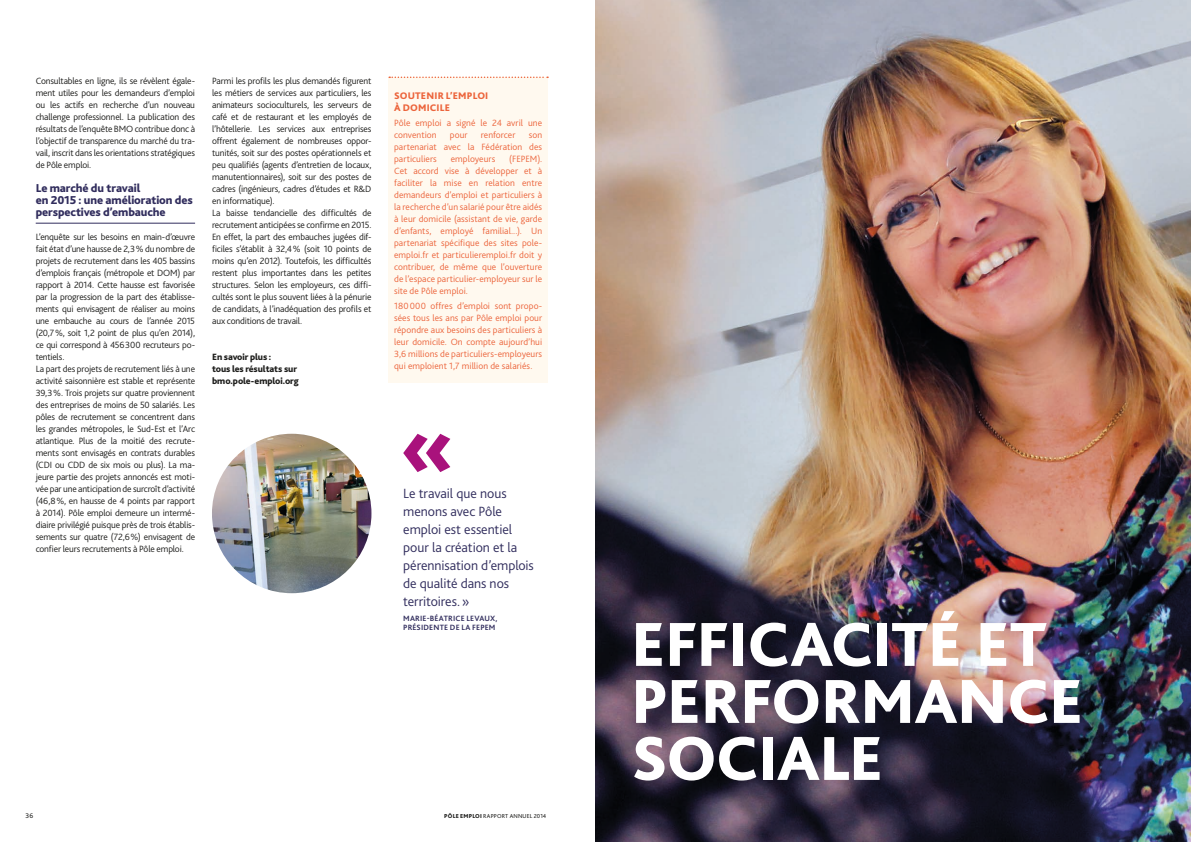
<style>
.page{position:relative;width:1191px;height:842px;background:#fff}
.page>*{position:absolute;margin:0;border:0;box-sizing:border-box;transform-origin:0 0}
.t1{font:800 65px/57px "Bliss 2";letter-spacing:-.01em;color:#fff}
.t2{font:300 14px/18px "Bliss 2";letter-spacing:-.005em;color:#312d5d}
.t3{font:800 12px/12px "Bliss 2";letter-spacing:-.005em;color:#312d5d}
.t4{font:800 10px/12px "Bliss 2";letter-spacing:.02em;color:#ec643b}
.t5{font:300 9.5px/12px "Bliss 2";letter-spacing:-.015em;color:#1d1d1b}
.t6{font:300 9.5px/12px "Bliss 2";letter-spacing:.005em;color:#ec643b;text-align:justify}
.t7{font:800 9.5px/12px "Bliss 2";letter-spacing:-.01em;color:#1d1d1b}
.t8{font:700 8px/9px "Bliss 2";letter-spacing:.02em;color:#312d5d}
.t9{font:7px "Bliss 2";color:#1d1d1b}
.t10{font:6px "Bliss 2";letter-spacing:.025em;color:#1d1d1b}
.s1{font-weight:800}
</style>
<div class="page">
<img style="left:595px;top:0;width:596px;height:842px">
<hr style="left:36px;top:223px;width:159px;height:1px;background:#312d5d">
<div style="left:388px;top:77px;width:160px;height:306px;background:#fff9ef"></div>
<svg style="left:389px;top:77px;width:159px;height:1px"></svg>
<svg style="left:403px;top:434px;width:47px;height:38px"></svg>
<img style="left:212px;top:434px;width:159px;height:159px;border-radius:80px">
<p class="t5" style="left:36px;top:75px;width:161px;text-align:justify">Consultables en ligne, ils se révèlent égale&shy;ment utiles pour les demandeurs d’emploi ou les actifs en recherche d’un nouveau challenge professionnel. La publication des résultats de l’enquête BMO contribue donc à l’objectif de transparence du marché du tra&shy;vail, inscrit dans les orientations stratégiques de Pôle emploi.</p>
<p class="t3" style="left:36px;top:182px;width:159px">Le marché du travail<br>en 2015 : une amélioration des perspectives d’embauche</p>
<p class="t5" style="left:36px;top:231px;width:161px">L’enquête sur les besoins en main-d’œuvre fait état d’une hausse de 2,3% du nombre de projets de recrutement dans les 405 bassins d’emplois français (métropole et DOM) par rapport à 2014. Cette hausse est favorisée par la progression de la part des établisse&shy;ments qui envisagent de réaliser au moins une embauche au cours de l’année 2015 (20,7%, soit 1,2 point de plus qu’en 2014), ce qui correspond à 456300 recruteurs po&shy;tentiels.<br>La part des projets de recrutement liés à une activité saisonnière est stable et représente 39,3%. Trois projets sur quatre proviennent des entreprises de moins de 50 salariés. Les pôles de recrutement se concentrent dans les grandes métropoles, le Sud-Est et l’Arc atlantique. Plus de la moitié des recrute&shy;ments sont envisagés en contrats durables (CDI ou CDD de six mois ou plus). La ma&shy;jeure partie des projets annoncés est moti&shy;vée par une anticipation de surcroît d’activité (46,8%, en hausse de 4 points par rapport à 2014). Pôle emploi demeure un intermé&shy;diaire privilégié puisque près de trois établis&shy;sements sur quatre (72,6%) envisagent de confier leurs recrutements à Pôle emploi.</p>
<p class="t5" style="left:212px;top:75px;width:161px">Parmi les profils les plus demandés figurent les métiers de services aux particuliers, les animateurs socioculturels, les serveurs de café et de restaurant et les employés de l’hôtellerie. Les services aux entreprises offrent également de nombreuses oppor&shy;tunités, soit sur des postes opérationnels et peu qualifiés (agents d’entretien de locaux, manutentionnaires), soit sur des postes de cadres (ingénieurs, cadres d’études et R&amp;D en informatique).<br>La baisse tendancielle des difficultés de recrutement anticipées se confirme en 2015.<br>En effet, la part des embauches jugées dif&shy;ficiles s’établit à 32,4% (soit 10 points de moins qu’en 2012). Toutefois, les difficultés restent plus importantes dans les petites structures. Selon les employeurs, ces diffi&shy;cultés sont le plus souvent liées à la pénurie de candidats, à l’inadéquation des profils et aux conditions de travail.</p>
<p class="t7" style="left:212px;top:351px;width:88px">En savoir plus :<br>tous les résultats sur bmo.pole-emploi.org</p>
<p class="t4" style="left:394px;top:89px;width:96px">SOUTENIR L’EMPLOI<br>À DOMICILE</p>
<p class="t6" style="left:394px;top:117px;width:150px">Pôle emploi a signé le 24 avril une convention</p>
<p class="t6" style="left:450px;top:129px;width:19px">pour</p>
<p class="t6" style="left:481px;top:129px;width:36px">renforcer</p>
<p class="t6" style="left:394px;top:129px;width:150px;text-indent:135px">son partenariat avec la Fédération des particuliers</p>
<p class="t6" style="left:394px;top:153px;width:150px;text-indent:115px">(FEPEM).<br>Cet accord vise à développer et à faciliter la mise en relation entre demandeurs d’emploi et particuliers à la recherche d’un salarié pour être aidés à leur domicile (assistant de vie, garde d’enfants, employé familial...). Un partenariat spécifique des sites pole&shy;emploi.fr et particulieremploi.fr doit y contribuer, de même que l’ouverture de l’espace particulier-employeur sur le site de Pôle emploi.</p>
<p class="t6" style="left:394px;top:300px;width:150px">180000 offres d’emploi sont propo&shy;sées tous les ans par Pôle emploi pour répondre aux besoins des particuliers à leur domicile. On compte aujourd’hui 3,6 millions de particuliers-employeurs qui emploient 1,7 million de salariés.</p>
<p class="t6" style="left:451px;top:153px;width:46px">employeurs</p>
<h2 class="t2" style="left:403px;top:484px;width:132px">Le travail que nous menons avec Pôle emploi est essentiel pour la création et la pérennisation d’emplois de qualité dans nos territoires.»</h2>
<p class="t8" style="left:403px;top:614px;width:96px">MARIE-BÉATRICE LEVAUX,<br>PRÉSIDENTE DE LA FEPEM</p>
<p class="t9" style="left:26px;top:811px;width:9px">36</p>
<p class="t10" style="left:444px;top:812px;width:104px"><span class="s1">PÔLE EMPLOI</span> RAPPORT ANNUEL 2014</p>
<h1 class="t1" style="left:631px;top:616px;width:453px">EFFICACITÉ ET<br>PERFORMANCE<br>SOCIALE</h1>
</div>
